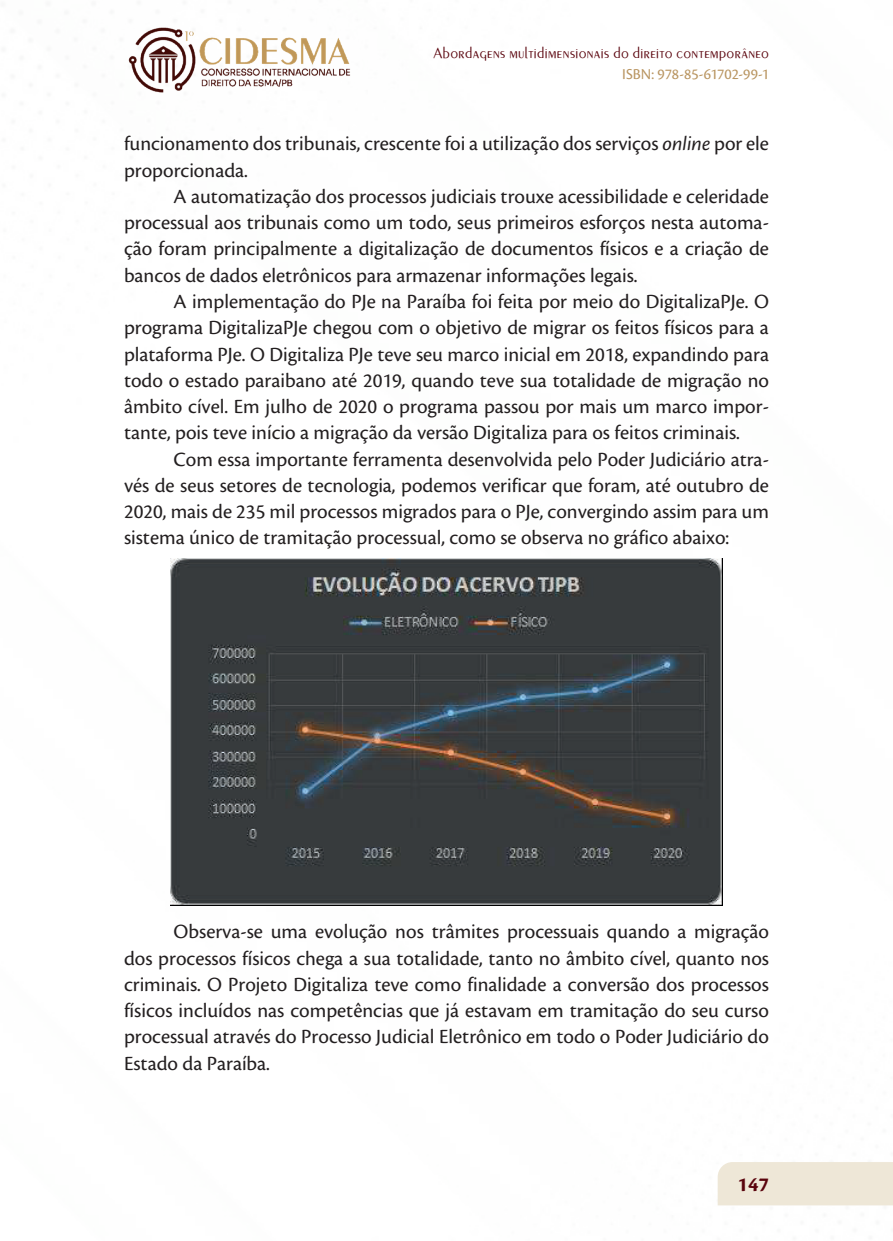
<style>
.page{position:relative;width:893px;height:1241px;background:#fff}
.page>*{position:absolute;margin:0;border:0;box-sizing:border-box;transform-origin:0 0}
._5_CORPO{font:21px/26.2px "Cronos Pro";color:#231f20;text-align:justify}
.t1{font:700 21px "Cronos Pro";color:#5a040d}
.t2{font:15.75px "Peignot";letter-spacing:.01em;color:#5a040d}
.t3{font:15.75px "Cronos Pro";letter-spacing:-.005em;color:#b99561}
.s1{font-style:italic}
</style>
<div class="page">
<img style="left:128px;top:27px;width:223px;height:66px">
<div style="left:718px;top:1162px;width:175px;height:43px;background:#eee7d7"></div>
<img style="left:170px;top:558px;width:553px;height:347px">
<p class="t2" style="left:432px;top:45px;width:338px">Abordagens multidimensionais do direito contemporâneo</p>
<p class="t3" style="left:622px;top:65px;width:148px">ISBN: 978-85-61702-99-1</p>
<p class="_5_CORPO" style="left:124px;top:131px;width:646px">funcionamento dos tribunais, crescente foi a utilização dos serviços <span class="s1">online</span> por ele proporcionada.</p>
<p class="_5_CORPO" style="left:124px;top:183px;width:646px;text-indent:50px">A automatização dos processos judiciais trouxe acessibilidade e celeridade processual aos tribunais como um todo, seus primeiros esforços nesta automa&shy;ção foram principalmente a digitalização de documentos físicos e a criação de bancos de dados eletrônicos para armazenar informações legais.</p>
<p class="_5_CORPO" style="left:124px;top:288px;width:646px;text-indent:50px">A implementação do PJe na Paraíba foi feita por meio do DigitalizaPJe. O programa DigitalizaPJe chegou com o objetivo de migrar os feitos físicos para a plataforma PJe. O Digitaliza PJe teve seu marco inicial em 2018, expandindo para todo o estado paraibano até 2019, quando teve sua totalidade de migração no âmbito cível. Em julho de 2020 o programa passou por mais um marco impor&shy;tante, pois teve início a migração da versão Digitaliza para os feitos criminais.</p>
<p class="_5_CORPO" style="left:124px;top:446px;width:646px;text-indent:50px">Com essa importante ferramenta desenvolvida pelo Poder Judiciário atra&shy;vés de seus setores de tecnologia, podemos verificar que foram, até outubro de 2020, mais de 235 mil processos migrados para o PJe, convergindo assim para um sistema único de tramitação processual, como se observa no gráfico abaixo:</p>
<p class="_5_CORPO" style="left:124px;top:918px;width:646px;text-indent:50px">Observa-se uma evolução nos trâmites processuais quando a migração dos processos físicos chega a sua totalidade, tanto no âmbito cível, quanto nos criminais. O Projeto Digitaliza teve como finalidade a conversão dos processos físicos incluídos nas competências que já estavam em tramitação do seu curso processual através do Processo Judicial Eletrônico em todo o Poder Judiciário do Estado da Paraíba.</p>
<p class="t1" style="left:737px;top:1171px;width:33px">147</p>
</div>
